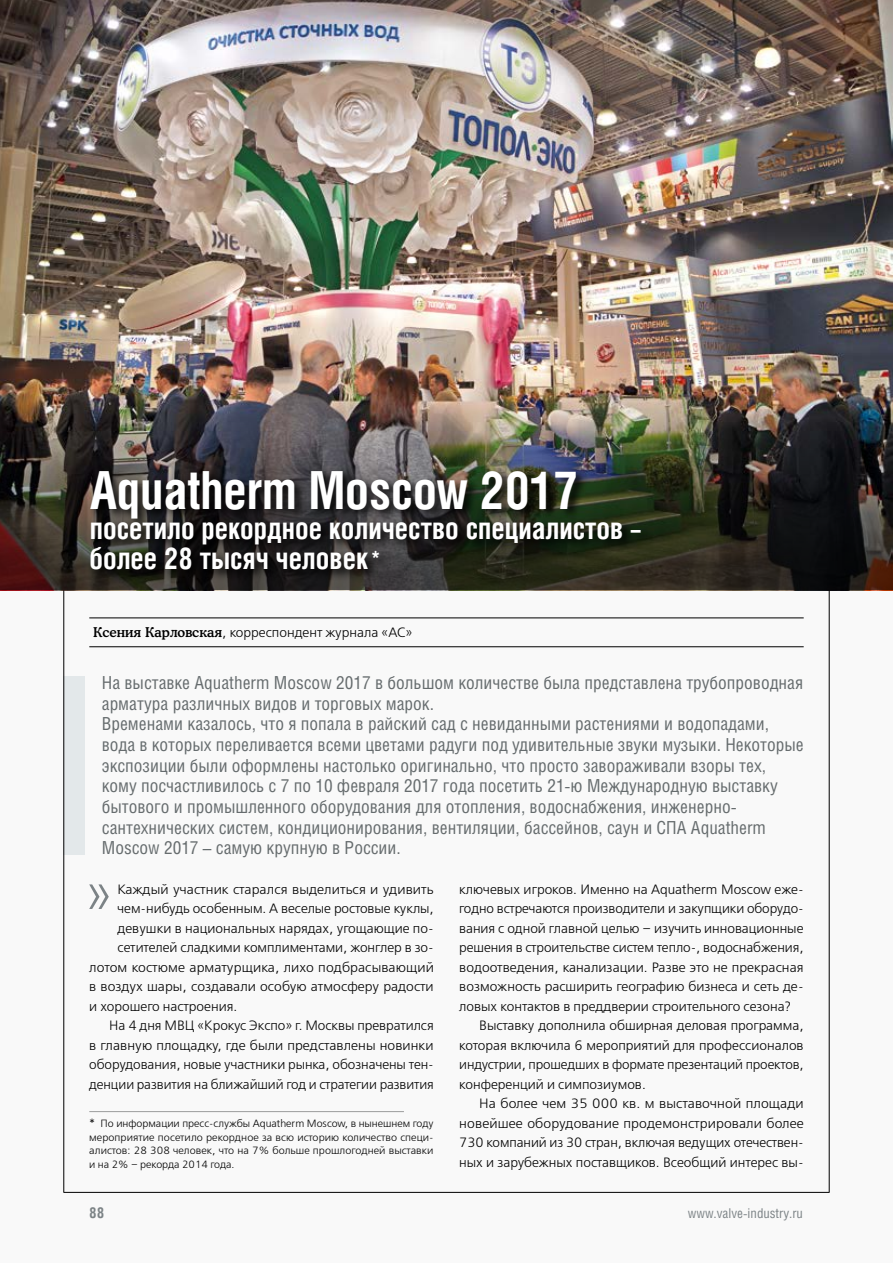
<style>
.page{position:relative;width:893px;height:1263px;background:#f9f9f9}
.page>*{position:absolute;margin:0;border:0;box-sizing:border-box;transform-origin:0 0}
.t1{font:59.25px "Free Set Light C";color:#7c8386;scale:.88 1}
.t2{font:700 52.5px "Helios Cond";color:#fff;scale:.95 1}
.t3{font:700 30px/30px "Helios Cond";color:#fff;scale:.95 1}
.t4{font:18px/20.7px "Helios Cond";color:#666c6e}
.t5{font:700 15px "Helios Cond";color:#7c8386}
.t6{font:13.5px "Free Set Light C";color:#000}
.t7{font:13.5px "Helios Cond";color:#7c8386}
.t8{font:10.5px/13.5px "Free Set Light C";letter-spacing:.005em;color:#000;text-align:justify}
.s1{font-size:22.5px}
.s2{font-family:"Osvald Medium C"}
.s3{font-size:12px}
</style>
<div class="page">
<img style="left:0;top:0;width:893px;height:406px">
<img style="left:0;top:406px;width:893px;height:184px">
<hr style="left:89px;top:1111px;width:315px;height:1px;background:#9c9d9d">
<hr style="left:89px;top:618px;width:715px;height:1px;background:#000">
<hr style="left:89px;top:646px;width:715px;height:1px;background:#000">
<svg style="left:87px;top:467px;width:566px;height:116px;background:#272822"></svg>
<div style="left:64px;top:676px;width:21px;height:178px;background:#e3e8ea"></div>
<hr style="left:64px;top:590px;width:1px;height:602px;background:#000">
<hr style="left:829px;top:590px;width:1px;height:602px;background:#000">
<hr style="left:64px;top:1192px;width:765px;height:1px;background:#000">
<h2 class="t2" style="left:90px;top:458px;width:514px">Aquatherm Moscow 2017</h2>
<h3 class="t3" style="left:89px;top:512px;width:583px">посетило рекордное количество специалистов – более 28 тысяч человек <span class="s1">*</span></h3>
<p class="t6" style="left:93px;top:625px;width:321px"><span class="s2">Ксения Карловская</span>, корреспондент журнала «АС»</p>
<p class="t4" style="left:102px;top:672px;width:703px">На выставке Aquatherm Moscow 2017 в большом количестве была представлена трубопроводная арматура различных видов и торговых марок.<br>Временами казалось, что я попала в райский сад с невиданными растениями и водопадами, вода в которых переливается всеми цветами радуги под удивительные звуки музыки. Некоторые экспозиции были оформлены настолько оригинально, что просто завораживали взоры тех, кому посчастливилось с 7 по 10 февраля 2017 года посетить 21-ю Международную выставку бытового и промышленного оборудования для отопления, водоснабжения, инженерно&shy;сантехнических систем, кондиционирования, вентиляции, бассейнов, саун и СПА Aquatherm Moscow 2017 – самую крупную в России.</p>
<h1 class="t1" style="left:85px;top:863px;width:32px">»</h1>
<p class="t6" style="left:118px;top:882px;width:318px">Каждый участник старался выделиться и удивить</p>
<p class="t6" style="left:118px;top:901px;width:318px">чем-нибудь особенным. А веселые ростовые куклы,</p>
<p class="t6" style="left:118px;top:921px;width:318px">девушки в национальных нарядах, угощающие по-</p>
<p class="t6" style="left:118px;top:940px;width:318px">сетителей сладкими комплиментами, жонглер в зо-</p>
<p class="t6" style="left:89px;top:960px;width:346px">лотом костюме арматурщика, лихо подбрасывающий</p>
<p class="t6" style="left:89px;top:979px;width:346px">в воздух шары, создавали особую атмосферу радости</p>
<p class="t6" style="left:89px;top:999px;width:147px">и хорошего настроения.</p>
<p class="t6" style="left:109px;top:1018px;width:326px">На 4 дня МВЦ «Крокус Экспо» г. Москвы превратился</p>
<p class="t6" style="left:89px;top:1038px;width:346px">в главную площадку, где были представлены новинки</p>
<p class="t6" style="left:89px;top:1057px;width:346px">оборудования, новые участники рынка, обозначены тен-</p>
<p class="t6" style="left:89px;top:1077px;width:346px">денции развития на ближайший год и стратегии развития</p>
<p class="t8" style="left:89px;top:1117px;width:346px"><span class="s3">*</span> По информации пресс-службы Aquatherm Moscow, в нынешнем году мероприятие посетило рекордное за всю историю количество специ&shy;алистов: 28 308 человек, что на 7% больше прошлогодней выставки и на 2% – рекорда 2014 года.</p>
<p class="t6" style="left:459px;top:882px;width:346px">ключевых игроков. Именно на Aquatherm Moscow еже-</p>
<p class="t6" style="left:459px;top:901px;width:346px">годно встречаются производители и закупщики оборудо-</p>
<p class="t6" style="left:459px;top:921px;width:346px">вания с одной главной целью – изучить инновационные</p>
<p class="t6" style="left:459px;top:940px;width:346px">решения в строительстве систем тепло-, водоснабжения,</p>
<p class="t6" style="left:459px;top:960px;width:346px">водоотведения, канализации. Разве это не прекрасная</p>
<p class="t6" style="left:459px;top:979px;width:346px">возможность расширить географию бизнеса и сеть де-</p>
<p class="t6" style="left:459px;top:999px;width:333px">ловых контактов в преддверии строительного сезона?</p>
<p class="t6" style="left:479px;top:1018px;width:326px">Выставку дополнила обширная деловая программа,</p>
<p class="t6" style="left:459px;top:1038px;width:346px">которая включила 6 мероприятий для профессионалов</p>
<p class="t6" style="left:459px;top:1057px;width:346px">индустрии, прошедших в формате презентаций проектов,</p>
<p class="t6" style="left:459px;top:1077px;width:185px">конференций и симпозиумов.</p>
<p class="t6" style="left:479px;top:1096px;width:326px">На более чем 35 000 кв. м выставочной площади</p>
<p class="t6" style="left:459px;top:1116px;width:346px">новейшее оборудование продемонстрировали более</p>
<p class="t6" style="left:459px;top:1135px;width:346px">730 компаний из 30 стран, включая ведущих отечествен-</p>
<p class="t6" style="left:459px;top:1155px;width:346px">ных и зарубежных поставщиков. Всеобщий интерес вы-</p>
<p class="t5" style="left:89px;top:1203px;width:17px">88</p>
<p class="t7" style="left:688px;top:1205px;width:117px">www.valve-industry.ru</p>
</div>
